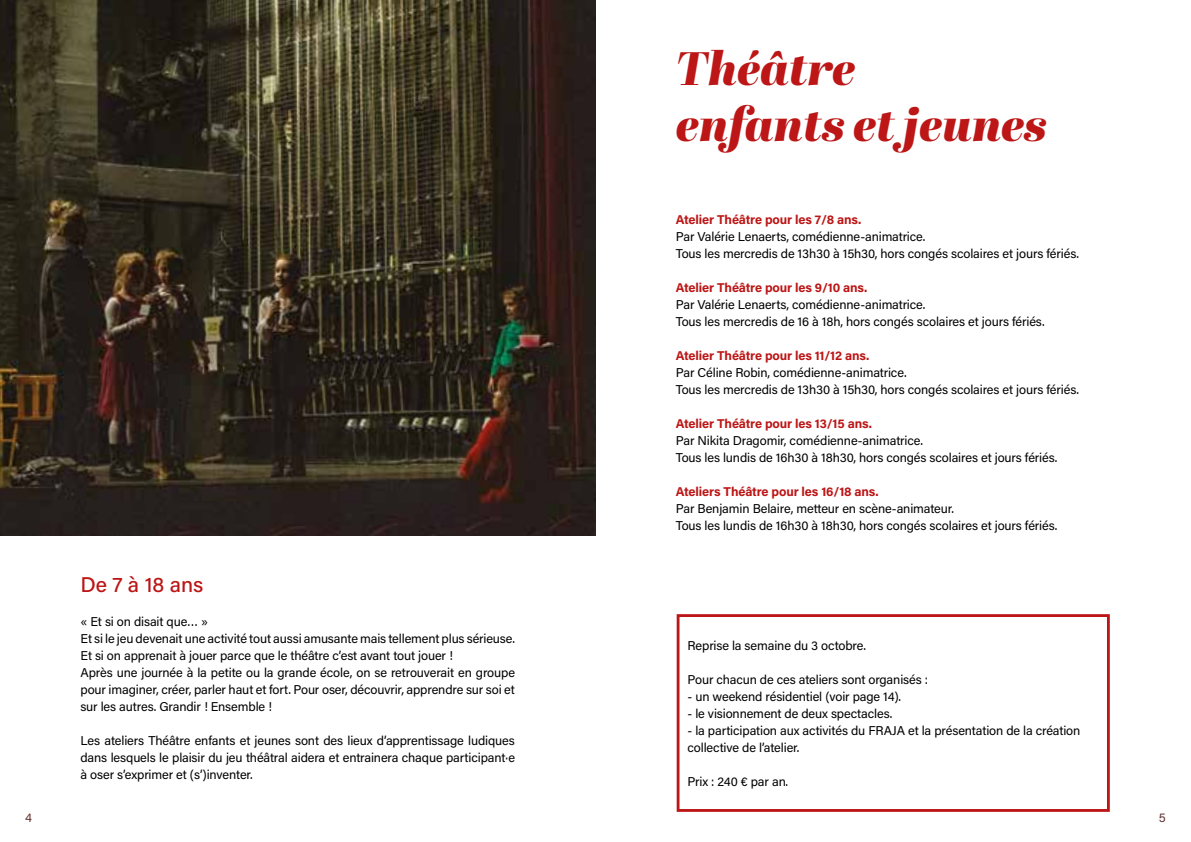
<style>
.page{position:relative;width:1191px;height:842px;background:#fff}
.page>*{position:absolute;margin:0;border:0;box-sizing:border-box;transform-origin:0 0}
.t1{font:italic 46.8px/56.2px "Abril Fatface";color:#bc1616}
.t2{font:500 21.2px "Acumin Pro";letter-spacing:-.005em;color:#bc1616}
.t3{font:12.8px/17px "Acumin Pro";letter-spacing:-.01em;color:#000}
.t4{font:700 12.8px "Acumin Pro";letter-spacing:-.01em;color:#bc1616}
.t5{font:12.8px "Acumin Pro";color:#653334}
</style>
<div class="page">
<img style="left:0;top:0;width:595px;height:535px">
<div style="left:676px;top:614px;width:433px;height:198px;border:3px solid #bc1616"></div>
<p class="t5" style="left:25px;top:809px;width:8px">4</p>
<h2 class="t2" style="left:80px;top:570px;width:124px">De 7 à 18 ans</h2>
<p class="t3" style="left:80px;top:613px;width:436px">« Et si on disait que… »<br>Et si le jeu devenait une activité tout aussi amusante mais tellement plus sérieuse.<br>Et si on apprenait à jouer parce que le théâtre c’est avant tout jouer !<br>Après une journée à la petite ou la grande école, on se retrouverait en groupe pour imaginer, créer, parler haut et fort. Pour oser, découvrir, apprendre sur soi et sur les autres. Grandir ! Ensemble !</p>
<p class="t3" style="left:80px;top:732px;width:436px;text-align:justify">Les ateliers Théâtre enfants et jeunes sont des lieux d’apprentissage ludiques dans lesquels le plaisir du jeu théâtral aidera et entrainera chaque participant·e à oser s’exprimer et (s’)inventer.</p>
<h1 class="t1" style="left:676px;top:38px;width:372px">Théâtre<br>enfants et jeunes</h1>
<p class="t4" style="left:676px;top:210px;width:187px">Atelier Théâtre pour les 7/8 ans.</p>
<p class="t3" style="left:676px;top:227px;width:404px">Par Valérie Lenaerts, comédienne-animatrice.<br>Tous les mercredis de 13h30 à 15h30, hors congés scolaires et jours fériés.</p>
<p class="t4" style="left:676px;top:278px;width:193px">Atelier Théâtre pour les 9/10 ans.</p>
<p class="t3" style="left:676px;top:295px;width:370px">Par Valérie Lenaerts, comédienne-animatrice.<br>Tous les mercredis de 16 à 18h, hors congés scolaires et jours fériés.</p>
<p class="t4" style="left:676px;top:347px;width:195px">Atelier Théâtre pour les 11/12 ans.</p>
<p class="t3" style="left:676px;top:364px;width:404px">Par Céline Robin, comédienne-animatrice.<br>Tous les mercredis de 13h30 à 15h30, hors congés scolaires et jours fériés.</p>
<p class="t4" style="left:676px;top:415px;width:197px">Atelier Théâtre pour les 13/15 ans.</p>
<p class="t3" style="left:676px;top:432px;width:383px">Par Nikita Dragomir, comédienne-animatrice.<br>Tous les lundis de 16h30 à 18h30, hors congés scolaires et jours fériés.</p>
<p class="t4" style="left:676px;top:483px;width:204px">Ateliers Théâtre pour les 16/18 ans.</p>
<p class="t3" style="left:676px;top:500px;width:383px">Par Benjamin Belaire, metteur en scène-animateur.<br>Tous les lundis de 16h30 à 18h30, hors congés scolaires et jours fériés.</p>
<p class="t3" style="left:687px;top:636px;width:180px">Reprise la semaine du 3 octobre.</p>
<p class="t3" style="left:687px;top:670px;width:242px">Pour chacun de ces ateliers sont organisés :</p>
<p class="t3" style="left:687px;top:687px;width:215px">- un weekend résidentiel (voir page 14).</p>
<p class="t3" style="left:687px;top:704px;width:206px">- le visionnement de deux spectacles.</p>
<p class="t3" style="left:687px;top:721px;width:394px">- la participation aux activités du FRAJA et la présentation de la création collective de l’atelier.</p>
<p class="t3" style="left:687px;top:772px;width:102px">Prix : 240 € par an.</p>
<p class="t5" style="left:1158px;top:808px;width:8px">5</p>
</div>
